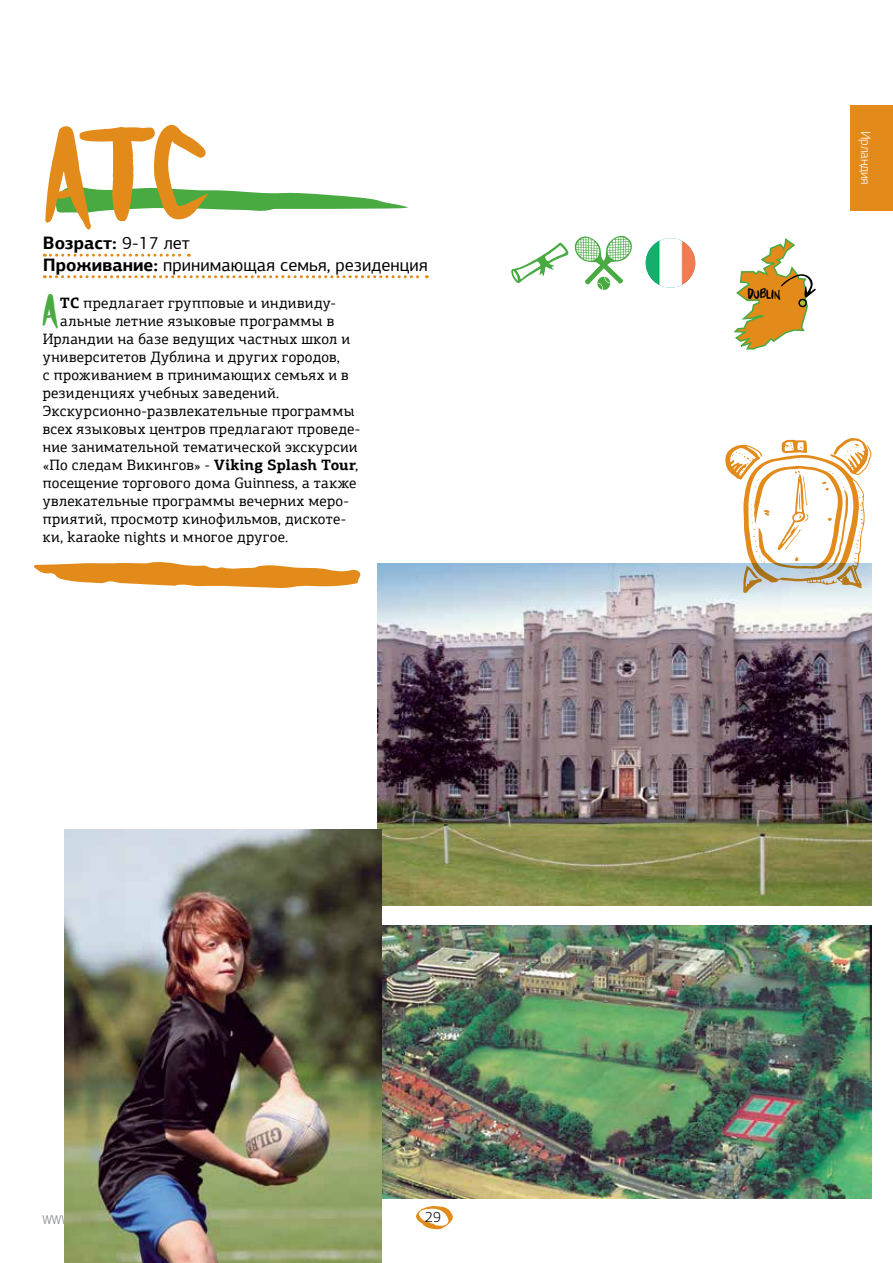
<style>
.page{position:relative;width:893px;height:1263px;background:#fff}
.page>*{position:absolute;margin:0;border:0;box-sizing:border-box;transform-origin:0 0}
.t1{font:35.85px "Punkboy";color:#49aa42}
.t2{font:18px/21.6px "PF Agora Sans Pro";color:#000}
.t3{font:15px "PF Agora Slab Pro";letter-spacing:.02em;color:#000}
.t4{font:300 15px "PF Agora Sans Pro";color:#000}
.t5{font:300 13.5px "PF Agora Sans Pro";letter-spacing:-.02em;color:#fff}
.t6{font:12px "Punkboy";color:#000}
.s1{font-weight:700}
</style>
<div class="page">
<svg style="left:416px;top:1206px;width:37px;height:23px"></svg>
<svg style="left:575px;top:236px;width:57px;height:54px"></svg>
<img style="left:377px;top:563px;width:495px;height:343px">
<svg style="left:44px;top:254px;width:145px;height:3px"></svg>
<svg style="left:44px;top:275px;width:383px;height:3px"></svg>
<img style="left:646px;top:238px;width:49px;height:50px;border-radius:25px">
<div style="left:851px;top:105px;width:42px;height:105px;background:#e38b1a"></div>
<svg style="left:733px;top:238px;width:83px;height:112px"></svg>
<svg style="left:511px;top:242px;width:58px;height:41px"></svg>
<img style="left:382px;top:925px;width:490px;height:273px">
<img style="left:65px;top:830px;width:317px;height:433px">
<svg style="left:725px;top:438px;width:147px;height:155px"></svg>
<svg style="left:34px;top:562px;width:327px;height:26px"></svg>
<svg style="left:55px;top:186px;width:353px;height:27px"></svg>
<p class="t2" style="left:43px;top:232px;width:387px"><span class="s1">Возраст:</span> 9-17 лет<br><span class="s1">Проживание:</span> принимающая семья, резиденция</p>
<h1 class="t1" style="left:43px;top:293px;width:19px">A</h1>
<p class="t3" style="left:60px;top:293px;width:277px"><span class="s1">TC</span> предлагает групповые и индивиду-</p>
<p class="t3" style="left:60px;top:311px;width:275px">альные летние языковые программы в</p>
<p class="t3" style="left:43px;top:329px;width:309px">Ирландии на базе ведущих частных школ и</p>
<p class="t3" style="left:43px;top:347px;width:299px">университетов Дублина и других городов,</p>
<p class="t3" style="left:43px;top:365px;width:307px">с проживанием в принимающих семьях и в</p>
<p class="t3" style="left:43px;top:383px;width:238px">резиденциях учебных заведений.</p>
<p class="t3" style="left:43px;top:401px;width:313px">Экскурсионно-развлекательные программы</p>
<p class="t3" style="left:43px;top:419px;width:319px">всех языковых центров предлагают проведе-</p>
<p class="t3" style="left:43px;top:437px;width:316px">ние занимательной тематической экскурсии</p>
<p class="t3" style="left:43px;top:455px;width:317px">«По следам Викингов» - <span class="s1">Viking Splash Tour</span>,</p>
<p class="t3" style="left:43px;top:473px;width:315px">посещение торгового дома Guinness, а также</p>
<p class="t3" style="left:43px;top:491px;width:308px">увлекательные программы вечерних меро-</p>
<p class="t3" style="left:43px;top:509px;width:305px">приятий, просмотр кинофильмов, дискоте-</p>
<p class="t3" style="left:43px;top:527px;width:247px">ки, karaoke nights и многое другое.</p>
<p class="t4" style="left:425px;top:1208px;width:17px">29</p>
<p class="t6" style="left:748px;top:288px;width:34px">Dublin</p>
<p class="t5" style="left:874px;top:131px;width:55px;rotate:90deg">Ирландия</p>
</div>
